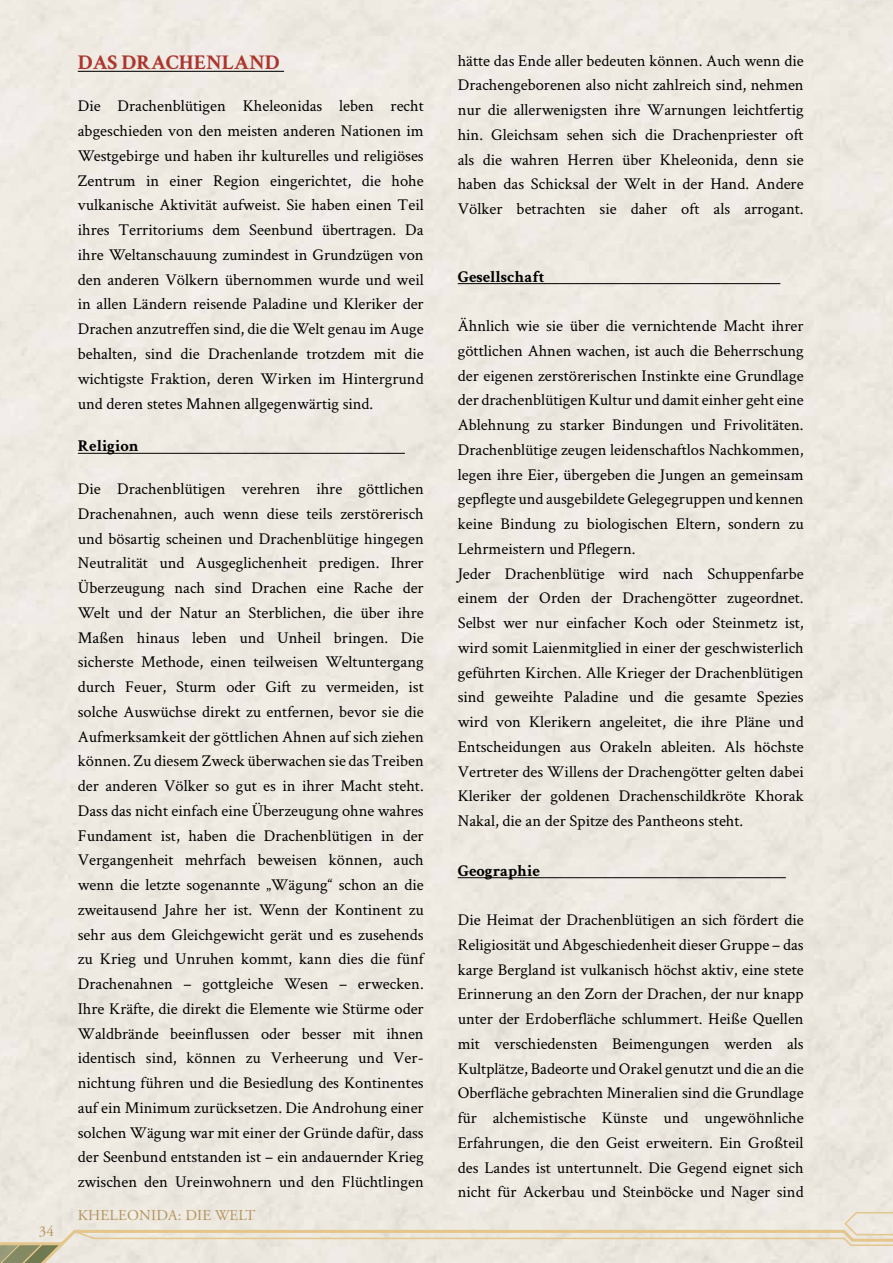
<style>
.page{position:relative;width:893px;height:1263px;background:#fff}
.page>*{position:absolute;margin:0;border:0;box-sizing:border-box;transform-origin:0 0}
.t1{font:700 21px "Crimson Text";color:#ac362e}
.t2{font:16.5px/24.8px "Crimson Text";color:#000;text-align:justify}
.t3{font:700 16.5px "Crimson Text";color:#000}
.t4{font:15px "Adobe Garamond Pro";letter-spacing:.015em;color:#b4935c}
</style>
<div class="page">
<svg style="left:0;top:1211px;width:893px;height:52px;background:#e9e3d5"></svg>
<div style="left:78px;top:54px;width:726px;height:1143px;background:#eee9e1"></div>
<hr style="left:78px;top:71px;width:206px;height:1px;background:#000">
<hr style="left:78px;top:453px;width:327px;height:1px;background:#000">
<hr style="left:458px;top:283px;width:322px;height:1px;background:#000">
<hr style="left:458px;top:877px;width:328px;height:1px;background:#000">
<p class="t4" style="left:39px;top:1222px;width:16px">34</p>
<p class="t1" style="left:78px;top:49px;width:203px">DAS DRACHENLAND</p>
<p class="t2" style="left:78px;top:93px;width:347px">Die Drachenblütigen Kheleonidas leben recht abgeschieden von den meisten anderen Nationen im Westgebirge und haben ihr kulturelles und religiöses Zentrum in einer Region eingerichtet, die hohe vulkanische Aktivität aufweist. Sie haben einen Teil ihres Territoriums dem Seenbund übertragen. Da ihre Weltanschauung zumindest in Grundzügen von den anderen Völkern übernommen wurde und weil in allen Ländern reisende Paladine und Kleriker der Drachen anzutreffen sind, die die Welt genau im Auge behalten, sind die Drachenlande trotzdem mit die wichtigste Fraktion, deren Wirken im Hintergrund und deren stetes Mahnen allgegenwärtig sind.</p>
<p class="t3" style="left:78px;top:436px;width:63px">Religion</p>
<p class="t2" style="left:78px;top:476px;width:347px">Die Drachenblütigen verehren ihre göttlichen Drachenahnen, auch wenn diese teils zerstörerisch und bösartig scheinen und Drachenblütige hingegen Neutralität und Ausgeglichenheit predigen. Ihrer Überzeugung nach sind Drachen eine Rache der Welt und der Natur an Sterblichen, die über ihre Maßen hinaus leben und Unheil bringen. Die sicherste Methode, einen teilweisen Weltuntergang durch Feuer, Sturm oder Gift zu vermeiden, ist solche Auswüchse direkt zu entfernen, bevor sie die Aufmerksamkeit der göttlichen Ahnen auf sich ziehen können. Zu diesem Zweck überwachen sie das Treiben der anderen Völker so gut es in ihrer Macht steht.<br>Dass das nicht einfach eine Überzeugung ohne wahres Fundament ist, haben die Drachenblütigen in der Vergangenheit mehrfach beweisen können, auch wenn die letzte sogenannte „Wägung“ schon an die zweitausend Jahre her ist. Wenn der Kontinent zu sehr aus dem Gleichgewicht gerät und es zusehends zu Krieg und Unruhen kommt, kann dies die fünf Drachenahnen – gottgleiche Wesen – erwecken.<br>Ihre Kräfte, die direkt die Elemente wie Stürme oder Waldbrände beeinflussen oder besser mit ihnen identisch sind, können zu Verheerung und Ver&shy;nichtung führen und die Besiedlung des Kontinentes auf ein Minimum zurücksetzen. Die Androhung einer solchen Wägung war mit einer der Gründe dafür, dass der Seenbund entstanden ist – ein andauernder Krieg zwischen den Ureinwohnern und den Flüchtlingen</p>
<p class="t4" style="left:78px;top:1206px;width:179px">KHELEONIDA: DIE WELT</p>
<p class="t2" style="left:458px;top:47px;width:347px">hätte das Ende aller bedeuten können. Auch wenn die Drachengeborenen also nicht zahlreich sind, nehmen nur die allerwenigsten ihre Warnungen leichtfertig hin. Gleichsam sehen sich die Drachenpriester oft als die wahren Herren über Kheleonida, denn sie haben das Schicksal der Welt in der Hand. Andere Völker betrachten sie daher oft als arrogant.</p>
<p class="t3" style="left:458px;top:266px;width:88px">Gesellschaft</p>
<p class="t2" style="left:458px;top:313px;width:347px;text-align:left">Ähnlich wie sie über die vernichtende Macht ihrer göttlichen Ahnen wachen, ist auch die Beherrschung der eigenen zerstörerischen Instinkte eine Grundlage der drachenblütigen Kultur und damit einher geht eine Ablehnung zu starker Bindungen und Frivolitäten.<br>Drachenblütige zeugen leidenschaftlos Nachkommen, legen ihre Eier, übergeben die Jungen an gemeinsam gepflegte und ausgebildete Gelegegruppen und kennen keine Bindung zu biologischen Eltern, sondern zu Lehrmeistern und Pflegern.<br>Jeder Drachenblütige wird nach Schuppenfarbe einem der Orden der Drachengötter zugeordnet.<br>Selbst wer nur einfacher Koch oder Steinmetz ist, wird somit Laienmitglied in einer der geschwisterlich geführten Kirchen. Alle Krieger der Drachenblütigen sind geweihte Paladine und die gesamte Spezies wird von Klerikern angeleitet, die ihre Pläne und Entscheidungen aus Orakeln ableiten. Als höchste Vertreter des Willens der Drachengötter gelten dabei Kleriker der goldenen Drachenschildkröte Khorak Nakal, die an der Spitze des Pantheons steht.</p>
<p class="t3" style="left:458px;top:860px;width:84px">Geographie</p>
<p class="t2" style="left:458px;top:907px;width:347px">Die Heimat der Drachenblütigen an sich fördert die Religiosität und Abgeschiedenheit dieser Gruppe – das karge Bergland ist vulkanisch höchst aktiv, eine stete Erinnerung an den Zorn der Drachen, der nur knapp unter der Erdoberfläche schlummert. Heiße Quellen mit verschiedensten Beimengungen werden als Kultplätze, Badeorte und Orakel genutzt und die an die Oberfläche gebrachten Mineralien sind die Grundlage für alchemistische Künste und ungewöhnliche Erfahrungen, die den Geist erweitern. Ein Großteil des Landes ist untertunnelt. Die Gegend eignet sich nicht für Ackerbau und Steinböcke und Nager sind</p>
</div>
